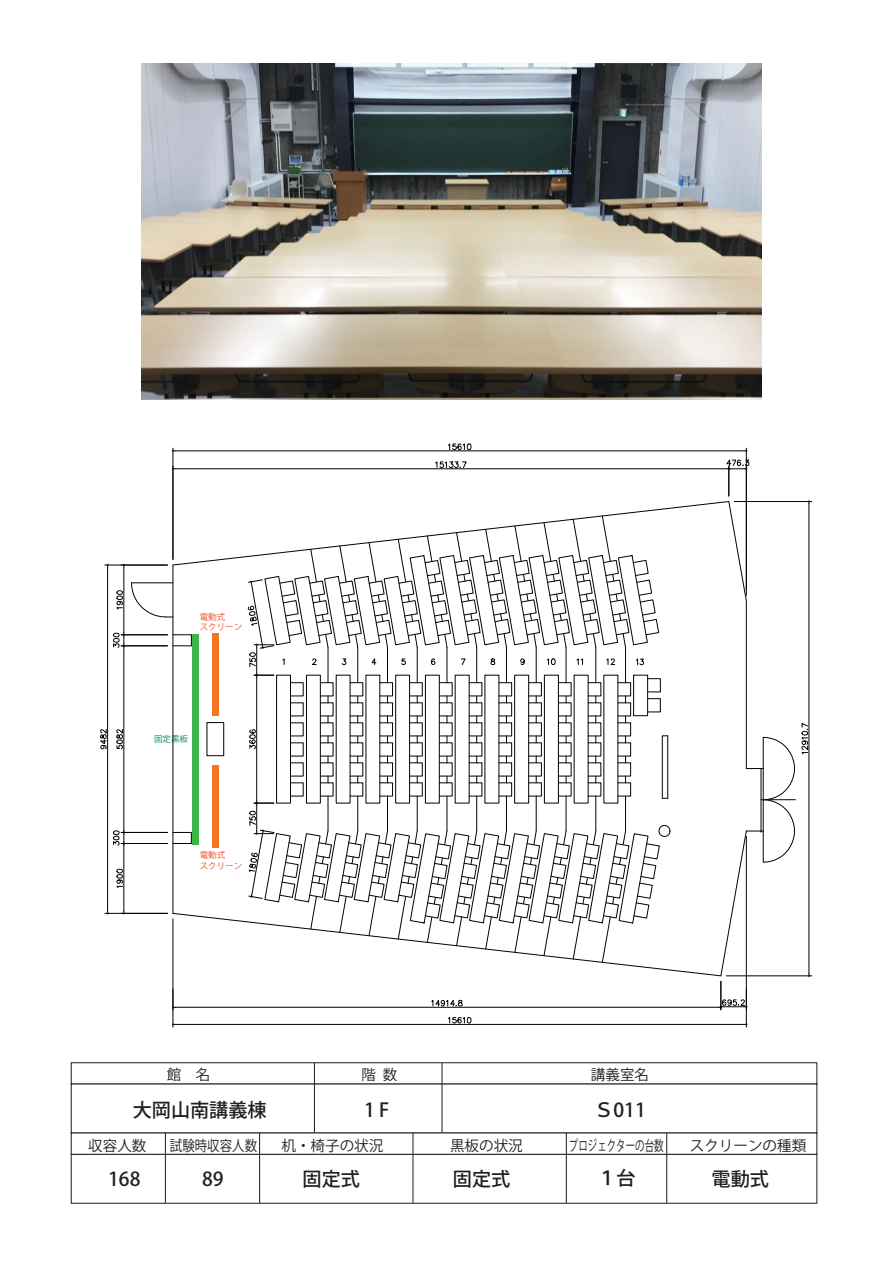
<style>
.page{position:relative;width:893px;height:1263px;background:#fff}
.page>*{position:absolute;margin:0;border:0;box-sizing:border-box;transform-origin:0 0}
.t1{font:500 19.2px "Koz Go Pro";color:#231f20}
.t2{font:14.55px "Koz Go Pro";color:#231f20}
.t3{font:14.55px "Koz Go Pro";color:#231f20;scale:.65 1}
.t4{font:14.55px "Koz Go Pro";color:#231f20;scale:.86 1}
.t5{font:8.55px/10.6px "Koz Go Pro";color:#f04b24}
.t6{font:8.55px "Koz Go Pro";color:#038b4c}
</style>
<div class="page">
<div style="left:71px;top:1154px;width:746px;height:50px;background:#fff;border:1px solid #231f20"></div>
<div style="left:71px;top:1062px;width:746px;height:22px;background:#fff;border:1px solid #231f20"></div>
<div style="left:71px;top:1083px;width:746px;height:50px;background:#fff"></div>
<div style="left:71px;top:1132px;width:746px;height:23px;background:#fff;border:1px solid #231f20"></div>
<hr style="left:441px;top:1063px;width:1px;height:70px;background:#231f20">
<hr style="left:165px;top:1133px;width:1px;height:70px;background:#231f20">
<hr style="left:259px;top:1133px;width:1px;height:70px;background:#231f20">
<hr style="left:412px;top:1133px;width:1px;height:70px;background:#231f20">
<hr style="left:566px;top:1133px;width:1px;height:70px;background:#231f20">
<hr style="left:666px;top:1133px;width:1px;height:70px;background:#231f20">
<hr style="left:314px;top:1063px;width:1px;height:70px;background:#231f20">
<svg style="left:131px;top:582px;width:43px;height:262px"></svg>
<svg style="left:192px;top:677px;width:469px;height:153px"></svg>
<svg style="left:661px;top:735px;width:7px;height:64px"></svg>
<svg style="left:658px;top:825px;width:13px;height:5px"></svg>
<svg style="left:172px;top:830px;width:547px;height:147px"></svg>
<div style="left:350px;top:682px;width:13px;height:14px;border:1px solid #030303"></div>
<div style="left:379px;top:722px;width:14px;height:14px;border:1px solid #030303"></div>
<div style="left:379px;top:782px;width:14px;height:14px;border:1px solid #030303"></div>
<div style="left:379px;top:742px;width:14px;height:14px;border:1px solid #030303"></div>
<div style="left:379px;top:762px;width:14px;height:14px;border:1px solid #030303"></div>
<div style="left:379px;top:682px;width:14px;height:14px;border:1px solid #030303"></div>
<div style="left:379px;top:702px;width:14px;height:14px;border:1px solid #030303"></div>
<div style="left:425px;top:675px;width:15px;height:128px;border:1px solid #030303"></div>
<div style="left:439px;top:722px;width:14px;height:14px;border:1px solid #030303"></div>
<div style="left:439px;top:782px;width:14px;height:14px;border:1px solid #030303"></div>
<div style="left:439px;top:742px;width:14px;height:14px;border:1px solid #030303"></div>
<div style="left:439px;top:762px;width:14px;height:14px;border:1px solid #030303"></div>
<div style="left:439px;top:682px;width:14px;height:14px;border:1px solid #030303"></div>
<div style="left:439px;top:702px;width:14px;height:14px;border:1px solid #030303"></div>
<div style="left:395px;top:675px;width:15px;height:128px;border:1px solid #030303"></div>
<div style="left:409px;top:722px;width:14px;height:14px;border:1px solid #030303"></div>
<div style="left:409px;top:782px;width:14px;height:14px;border:1px solid #030303"></div>
<div style="left:409px;top:742px;width:14px;height:14px;border:1px solid #030303"></div>
<div style="left:409px;top:762px;width:14px;height:14px;border:1px solid #030303"></div>
<div style="left:409px;top:682px;width:14px;height:14px;border:1px solid #030303"></div>
<div style="left:409px;top:702px;width:14px;height:14px;border:1px solid #030303"></div>
<div style="left:514px;top:675px;width:15px;height:128px;border:1px solid #030303"></div>
<div style="left:528px;top:722px;width:14px;height:14px;border:1px solid #030303"></div>
<div style="left:528px;top:782px;width:14px;height:14px;border:1px solid #030303"></div>
<div style="left:528px;top:742px;width:14px;height:14px;border:1px solid #030303"></div>
<div style="left:528px;top:762px;width:14px;height:14px;border:1px solid #030303"></div>
<div style="left:528px;top:682px;width:14px;height:14px;border:1px solid #030303"></div>
<div style="left:528px;top:702px;width:14px;height:14px;border:1px solid #030303"></div>
<div style="left:544px;top:675px;width:15px;height:128px;border:1px solid #030303"></div>
<div style="left:558px;top:722px;width:13px;height:14px;border:1px solid #030303"></div>
<div style="left:558px;top:782px;width:13px;height:14px;border:1px solid #030303"></div>
<div style="left:558px;top:742px;width:13px;height:14px;border:1px solid #030303"></div>
<div style="left:558px;top:762px;width:13px;height:14px;border:1px solid #030303"></div>
<div style="left:558px;top:682px;width:13px;height:14px;border:1px solid #030303"></div>
<div style="left:558px;top:702px;width:13px;height:14px;border:1px solid #030303"></div>
<div style="left:498px;top:682px;width:14px;height:14px;border:1px solid #030303"></div>
<div style="left:469px;top:682px;width:13px;height:14px;border:1px solid #030303"></div>
<div style="left:617px;top:682px;width:14px;height:14px;border:1px solid #030303"></div>
<div style="left:588px;top:682px;width:13px;height:14px;border:1px solid #030303"></div>
<div style="left:633px;top:675px;width:15px;height:41px;border:1px solid #030303"></div>
<div style="left:647px;top:678px;width:14px;height:14px;border:1px solid #030303"></div>
<div style="left:647px;top:698px;width:14px;height:14px;border:1px solid #030303"></div>
<div style="left:306px;top:675px;width:15px;height:128px;border:1px solid #030303"></div>
<div style="left:320px;top:722px;width:13px;height:14px;border:1px solid #030303"></div>
<div style="left:320px;top:762px;width:13px;height:14px;border:1px solid #030303"></div>
<div style="left:320px;top:742px;width:13px;height:14px;border:1px solid #030303"></div>
<div style="left:320px;top:702px;width:13px;height:14px;border:1px solid #030303"></div>
<div style="left:320px;top:782px;width:13px;height:14px;border:1px solid #030303"></div>
<div style="left:320px;top:682px;width:13px;height:14px;border:1px solid #030303"></div>
<hr style="left:625px;top:647px;width:1px;height:36px;background:#030303">
<hr style="left:595px;top:647px;width:1px;height:36px;background:#030303">
<hr style="left:566px;top:647px;width:1px;height:36px;background:#030303">
<hr style="left:536px;top:647px;width:1px;height:36px;background:#030303">
<hr style="left:506px;top:647px;width:1px;height:36px;background:#030303">
<hr style="left:476px;top:647px;width:1px;height:36px;background:#030303">
<hr style="left:447px;top:647px;width:1px;height:36px;background:#030303">
<hr style="left:417px;top:647px;width:1px;height:36px;background:#030303">
<hr style="left:387px;top:647px;width:1px;height:36px;background:#030303">
<hr style="left:357px;top:647px;width:1px;height:36px;background:#030303">
<hr style="left:328px;top:647px;width:1px;height:36px;background:#030303">
<svg style="left:649px;top:843px;width:11px;height:76px"></svg>
<div style="left:276px;top:675px;width:15px;height:128px;border:1px solid #030303"></div>
<div style="left:290px;top:722px;width:14px;height:14px;border:1px solid #030303"></div>
<div style="left:290px;top:702px;width:14px;height:14px;border:1px solid #030303"></div>
<div style="left:290px;top:682px;width:14px;height:14px;border:1px solid #030303"></div>
<hr style="left:105px;top:913px;width:62px;height:1px;background:#030303">
<hr style="left:105px;top:565px;width:62px;height:1px;background:#030303">
<hr style="left:107px;top:567px;width:1px;height:344px;background:#030303">
<svg style="left:100px;top:729px;width:7px;height:20px"></svg>
<hr style="left:124px;top:846px;width:1px;height:65px;background:#030303">
<svg style="left:116px;top:869px;width:7px;height:19px"></svg>
<hr style="left:121px;top:843px;width:46px;height:1px;background:#030303">
<hr style="left:121px;top:832px;width:46px;height:1px;background:#030303">
<hr style="left:124px;top:648px;width:1px;height:182px;background:#030303">
<svg style="left:116px;top:729px;width:7px;height:20px"></svg>
<hr style="left:121px;top:645px;width:46px;height:1px;background:#030303">
<hr style="left:121px;top:634px;width:46px;height:1px;background:#030303">
<hr style="left:124px;top:567px;width:1px;height:65px;background:#030303">
<svg style="left:116px;top:590px;width:7px;height:20px"></svg>
<hr style="left:173px;top:448px;width:1px;height:111px;background:#030303">
<hr style="left:746px;top:448px;width:1px;height:147px;background:#030303">
<hr style="left:175px;top:451px;width:569px;height:1px;background:#030303">
<svg style="left:448px;top:443px;width:23px;height:7px"></svg>
<hr style="left:175px;top:468px;width:552px;height:1px;background:#030303">
<svg style="left:435px;top:461px;width:32px;height:7px"></svg>
<hr style="left:728px;top:466px;width:1px;height:30px;background:#030303">
<hr style="left:726px;top:975px;width:86px;height:1px;background:#030303">
<hr style="left:734px;top:501px;width:78px;height:1px;background:#030303">
<hr style="left:809px;top:504px;width:1px;height:470px;background:#030303">
<svg style="left:801px;top:723px;width:7px;height:31px"></svg>
<hr style="left:173px;top:919px;width:1px;height:91px;background:#030303">
<hr style="left:175px;top:1007px;width:544px;height:1px;background:#030303">
<svg style="left:431px;top:999px;width:32px;height:7px"></svg>
<hr style="left:173px;top:989px;width:1px;height:38px;background:#030303">
<hr style="left:746px;top:989px;width:1px;height:38px;background:#030303">
<hr style="left:175px;top:1024px;width:569px;height:1px;background:#030303">
<svg style="left:448px;top:1017px;width:23px;height:6px"></svg>
<svg style="left:113px;top:830px;width:12px;height:16px"></svg>
<svg style="left:113px;top:632px;width:12px;height:16px"></svg>
<svg style="left:726px;top:459px;width:24px;height:11px"></svg>
<hr style="left:256px;top:677px;width:1px;height:124px;background:#030303">
<svg style="left:719px;top:501px;width:76px;height:509px"></svg>
<svg style="left:248px;top:801px;width:401px;height:162px"></svg>
<svg style="left:172px;top:501px;width:558px;height:176px"></svg>
<svg style="left:249px;top:729px;width:7px;height:20px"></svg>
<svg style="left:636px;top:658px;width:8px;height:7px"></svg>
<img style="left:142px;top:63px;width:620px;height:336px">
<p class="t5" style="left:200px;top:611px;width:44px">電動式<br>スクリーン</p>
<p class="t6" style="left:154px;top:733px;width:36px">固定黒板</p>
<p class="t5" style="left:200px;top:850px;width:44px">電動式<br>スクリーン</p>
<p class="t2" style="left:167px;top:1065px;width:45px">館　名</p>
<p class="t2" style="left:361px;top:1065px;width:37px">階 数</p>
<p class="t2" style="left:591px;top:1065px;width:60px">講義室名</p>
<h1 class="t1" style="left:133px;top:1097px;width:135px">大岡山南講義棟</h1>
<h1 class="t1" style="left:594px;top:1097px;width:53px">Ｓ011</h1>
<h1 class="t1" style="left:364px;top:1097px;width:27px">1 F</h1>
<p class="t2" style="left:88px;top:1136px;width:60px">収容人数</p>
<p class="t4" style="left:170px;top:1136px;width:103px">試験時収容人数</p>
<p class="t2" style="left:281px;top:1136px;width:103px">机・椅子の状況</p>
<p class="t2" style="left:450px;top:1136px;width:74px">黒板の状況</p>
<p class="t3" style="left:569px;top:1136px;width:147px">プロジェクターの台数</p>
<p class="t2" style="left:690px;top:1136px;width:118px">スクリーンの種類</p>
<h1 class="t1" style="left:597px;top:1166px;width:40px">１台</h1>
<h1 class="t1" style="left:108px;top:1167px;width:34px">168</h1>
<h1 class="t1" style="left:202px;top:1167px;width:23px">89</h1>
<h1 class="t1" style="left:303px;top:1167px;width:59px">固定式</h1>
<h1 class="t1" style="left:453px;top:1167px;width:59px">固定式</h1>
<h1 class="t1" style="left:711px;top:1167px;width:59px">電動式</h1>
</div>
